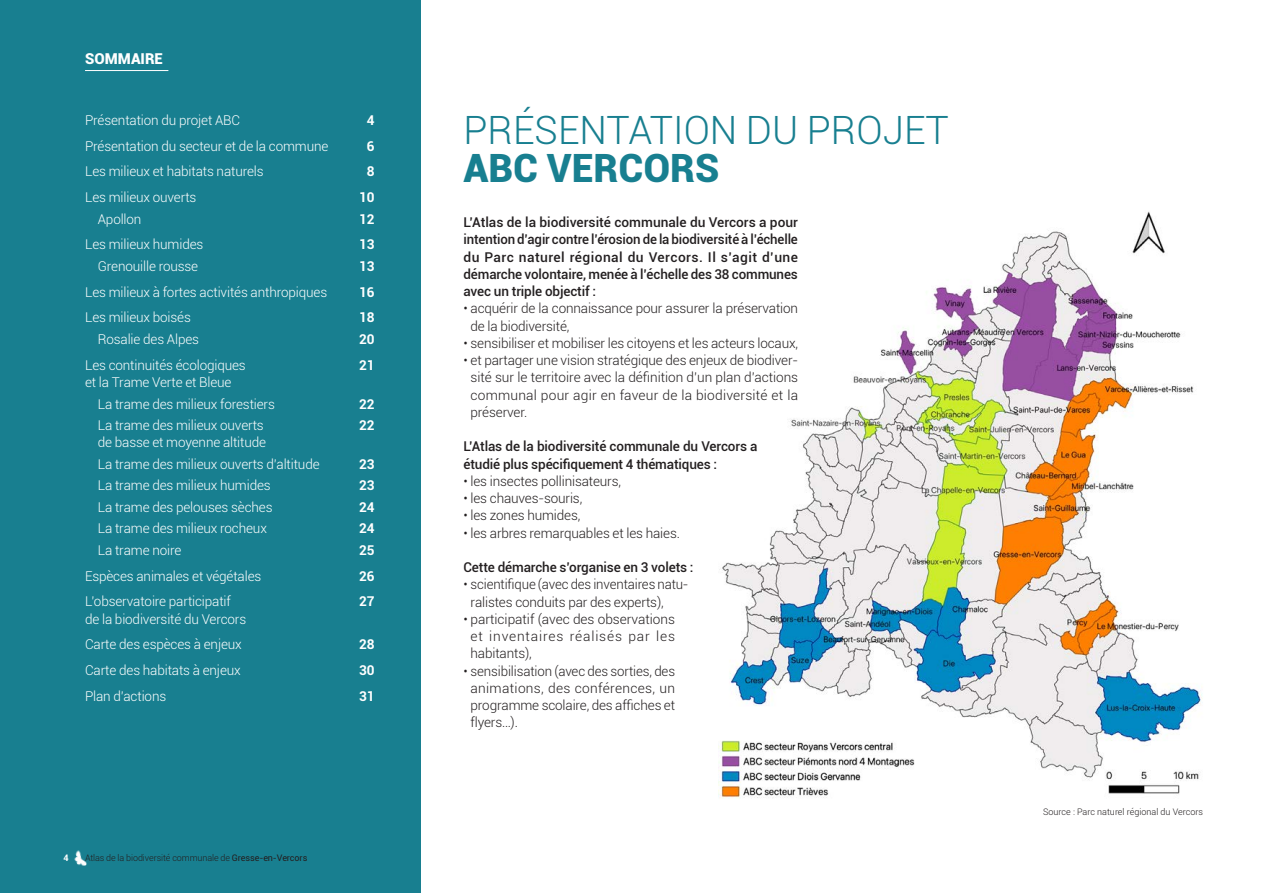
<style>
.page{position:relative;width:1263px;height:893px;background:#fff}
.page>*{position:absolute;margin:0;border:0;box-sizing:border-box;transform-origin:0 0}
.titre_1{font:300 39px "Roboto";color:#187f90}
.titre_1-2{font:900 39px "Roboto";color:#187f90}
._2-TITRES{font:900 15px "Roboto";color:#fff}
.texte_1{font:300 13.5px/17.2px "Roboto";letter-spacing:-.01em;color:#231f20;text-align:justify}
.texte_1-2{font:300 13.5px "Roboto";letter-spacing:-.01em;color:#fff}
.texte_1-3{font:500 13.5px/17.2px "Roboto";letter-spacing:-.01em;color:#231f20;text-align:justify}
.texte_1-4{font:700 13.5px "Roboto";letter-spacing:-.01em;color:#fff}
.texte_1-5{font:300 9px "Roboto";letter-spacing:-.01em;color:#231f20}
.Sources{font:300 9px "Roboto";color:#231f20}
.texte_1-6{font:700 9px "Roboto";color:#fff}
.s1{font-weight:400}
</style>
<div class="page">
<div style="left:0;top:0;width:421px;height:893px;background:#187f90"></div>
<img style="left:74px;top:850px;width:13px;height:16px">
<hr style="left:85px;top:70px;width:83px;height:1px;background:#fff">
<img style="left:718px;top:211px;width:485px;height:588px">
<p class="_2-TITRES" style="left:85px;top:48px;width:79px">SOMMAIRE</p>
<p class="texte_1-2" style="left:85px;top:111px;width:156px">Présentation du projet ABC</p>
<p class="texte_1-4" style="left:367px;top:111px;width:9px">4</p>
<p class="texte_1-2" style="left:85px;top:137px;width:245px">Présentation du secteur et de la commune</p>
<p class="texte_1-4" style="left:367px;top:136px;width:9px">6</p>
<p class="texte_1-2" style="left:85px;top:162px;width:180px">Les milieux et habitats naturels</p>
<p class="texte_1-4" style="left:367px;top:162px;width:9px">8</p>
<p class="texte_1-2" style="left:85px;top:188px;width:113px">Les milieux ouverts</p>
<p class="texte_1-4" style="left:359px;top:188px;width:17px">10</p>
<p class="texte_1-2" style="left:98px;top:210px;width:45px">Apollon</p>
<p class="texte_1-4" style="left:359px;top:209px;width:17px">12</p>
<p class="texte_1-2" style="left:85px;top:235px;width:120px">Les milieux humides</p>
<p class="texte_1-4" style="left:359px;top:235px;width:17px">13</p>
<p class="texte_1-2" style="left:98px;top:257px;width:102px">Grenouille rousse</p>
<p class="texte_1-4" style="left:359px;top:257px;width:17px">13</p>
<p class="texte_1-2" style="left:85px;top:283px;width:244px">Les milieux à fortes activités anthropiques</p>
<p class="texte_1-4" style="left:359px;top:282px;width:17px">16</p>
<p class="texte_1-2" style="left:85px;top:308px;width:107px">Les milieux boisés</p>
<p class="texte_1-4" style="left:359px;top:308px;width:17px">18</p>
<p class="texte_1-2" style="left:98px;top:330px;width:103px">Rosalie des Alpes</p>
<p class="texte_1-4" style="left:359px;top:330px;width:17px">20</p>
<p class="texte_1-2" style="left:85px;top:356px;width:162px">Les continuités écologiques</p>
<p class="texte_1-4" style="left:359px;top:355px;width:17px">21</p>
<p class="texte_1-2" style="left:85px;top:373px;width:148px">et la Trame Verte et Bleue</p>
<p class="texte_1-2" style="left:98px;top:394px;width:179px">La trame des milieux forestiers</p>
<p class="texte_1-4" style="left:359px;top:394px;width:17px">22</p>
<p class="texte_1-2" style="left:98px;top:416px;width:168px">La trame des milieux ouverts</p>
<p class="texte_1-4" style="left:359px;top:416px;width:17px">22</p>
<p class="texte_1-2" style="left:98px;top:433px;width:170px">de basse et moyenne altitude</p>
<p class="texte_1-2" style="left:98px;top:455px;width:223px">La trame des milieux ouverts d’altitude</p>
<p class="texte_1-4" style="left:359px;top:454px;width:17px">23</p>
<p class="texte_1-2" style="left:98px;top:476px;width:174px">La trame des milieux humides</p>
<p class="texte_1-4" style="left:359px;top:476px;width:17px">23</p>
<p class="texte_1-2" style="left:98px;top:498px;width:176px">La trame des pelouses sèches</p>
<p class="texte_1-4" style="left:359px;top:497px;width:17px">24</p>
<p class="texte_1-2" style="left:98px;top:519px;width:171px">La trame des milieux rocheux</p>
<p class="texte_1-4" style="left:359px;top:519px;width:17px">24</p>
<p class="texte_1-2" style="left:98px;top:541px;width:85px">La trame noire</p>
<p class="texte_1-4" style="left:359px;top:540px;width:17px">25</p>
<p class="texte_1-2" style="left:85px;top:566px;width:178px">Espèces animales et végétales</p>
<p class="texte_1-4" style="left:359px;top:566px;width:17px">26</p>
<p class="texte_1-2" style="left:85px;top:592px;width:147px">L’observatoire participatif</p>
<p class="texte_1-4" style="left:359px;top:592px;width:17px">27</p>
<p class="texte_1-2" style="left:85px;top:609px;width:163px">de la biodiversité du Vercors</p>
<p class="texte_1-2" style="left:85px;top:635px;width:158px">Carte des espèces à enjeux</p>
<p class="texte_1-4" style="left:359px;top:635px;width:17px">28</p>
<p class="texte_1-2" style="left:85px;top:661px;width:157px">Carte des habitats à enjeux</p>
<p class="texte_1-4" style="left:359px;top:661px;width:17px">30</p>
<p class="texte_1-2" style="left:85px;top:687px;width:83px">Plan d’actions</p>
<p class="texte_1-4" style="left:359px;top:686px;width:17px">31</p>
<p class="texte_1-6" style="left:63px;top:852px;width:7px">4</p>
<p class="texte_1-5" style="left:85px;top:852px;width:224px">Atlas de la biodiversité communale de <span class="s1">Gresse-en-Vercors</span></p>
<p class="titre_1" style="left:463px;top:103px;width:487px">PRÉSENTATION DU PROJET</p>
<p class="titre_1-2" style="left:463px;top:140px;width:257px">ABC VERCORS</p>
<p class="texte_1-3" style="left:463px;top:213px;width:336px">L’Atlas de la biodiversité communale du Vercors a pour intention d’agir contre l’érosion de la biodiversité à l’échelle du Parc naturel régional du Vercors. Il s’agit d’une démarche volontaire, menée à l’échelle des 38 communes avec un triple objectif :</p>
<p class="texte_1" style="left:471px;top:299px;width:329px;text-indent:-7px">• acquérir de la connaissance pour assurer la préservation de la biodiversité,</p>
<p class="texte_1" style="left:463px;top:334px;width:336px">• sensibiliser et mobiliser les citoyens et les acteurs locaux,</p>
<p class="texte_1" style="left:471px;top:351px;width:329px;text-indent:-7px">• et partager une vision stratégique des enjeux de biodiver&shy;sité sur le territoire avec la définition d’un plan d’actions communal pour agir en faveur de la biodiversité et la préserver.</p>
<p class="texte_1-3" style="left:463px;top:437px;width:296px">L’Atlas de la biodiversité communale du Vercors a étudié plus spécifiquement 4 thématiques :</p>
<p class="texte_1" style="left:463px;top:472px;width:159px">• les insectes pollinisateurs,</p>
<p class="texte_1" style="left:463px;top:489px;width:120px">• les chauves-souris,</p>
<p class="texte_1" style="left:463px;top:506px;width:118px">• les zones humides,</p>
<p class="texte_1" style="left:463px;top:524px;width:218px">• les arbres remarquables et les haies.</p>
<p class="texte_1-3" style="left:463px;top:558px;width:232px">Cette démarche s’organise en 3 volets :</p>
<p class="texte_1" style="left:471px;top:575px;width:219px;text-indent:-7px">• scientifique (avec des inventaires natu&shy;ralistes conduits par des experts),</p>
<p class="texte_1" style="left:471px;top:610px;width:206px;text-indent:-7px">• participatif (avec des observations et inventaires réalisés par les habitants),</p>
<p class="texte_1" style="left:471px;top:662px;width:206px;text-indent:-7px">• sensibilisation (avec des sorties, des animations, des conférences, un programme scolaire, des affiches et flyers…).</p>
<p class="Sources" style="left:1043px;top:805px;width:161px">Source : Parc naturel régional du Vercors</p>
</div>
